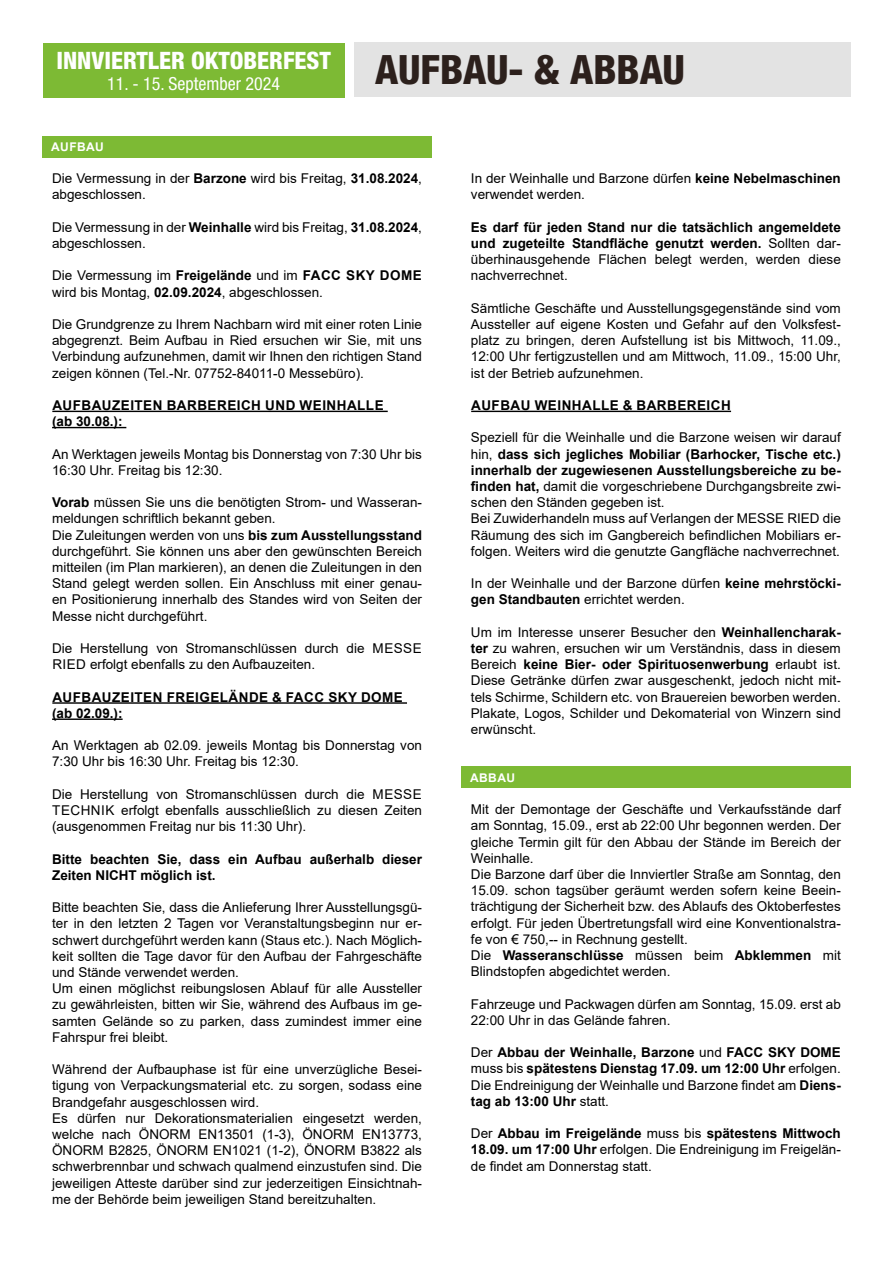
<style>
.page{position:relative;width:893px;height:1263px;background:#fff}
.page>*{position:absolute;margin:0;border:0;box-sizing:border-box;transform-origin:0 0}
.t1{font:800 condensed 40.5px "Helvetica Neue LT Std";color:#2c201c}
.t2{font:800 condensed 24px "Helvetica Neue LT Std";color:#fff}
.t3{font:condensed 18px "Helvetica Neue LT Std";color:#fff}
.t4{font:13.5px/16.2px "Arial";color:#000}
.t5{font:700 13.5px/16.2px "Arial";color:#000;text-align:justify}
.t6{font:700 13.5px/16.2px "Arial";letter-spacing:.035em;color:#000}
.t7{font:700 12px "Arial";letter-spacing:.035em;color:#fff}
.s1{font-weight:700}
.s2{font-weight:400}
</style>
<div class="page">
<hr style="left:52px;top:411px;width:336px;height:1px;background:#000">
<hr style="left:52px;top:427px;width:74px;height:1px;background:#000">
<hr style="left:52px;top:702px;width:355px;height:2px;background:#000">
<hr style="left:52px;top:718px;width:71px;height:2px;background:#000">
<div style="left:461px;top:767px;width:389px;height:21px;background:#7dba34"></div>
<div style="left:43px;top:136px;width:389px;height:21px;background:#7dba34"></div>
<div style="left:354px;top:43px;width:496px;height:54px;background:#e3e3e3"></div>
<div style="left:43px;top:43px;width:301px;height:55px;background:#7dba34"></div>
<hr style="left:471px;top:411px;width:260px;height:1px;background:#000">
<h2 class="t2" style="left:56px;top:46px;width:276px">INNVIERTLER OKTOBERFEST</h2>
<h3 class="t3" style="left:107px;top:73px;width:174px">11. - 15. September 2024</h3>
<p class="t7" style="left:51px;top:138px;width:54px">AUFBAU</p>
<h1 class="t1" style="left:375px;top:45px;width:311px">AUFBAU- &amp; ABBAU</h1>
<p class="t4" style="left:52px;top:170px;width:371px">Die Vermessung in der <span class="s1">Barzone</span> wird bis Freitag, <span class="s1">31.08.2024</span>, abgeschlossen.</p>
<p class="t4" style="left:52px;top:219px;width:371px">Die Vermessung in der <span class="s1">Weinhalle</span> wird bis Freitag, <span class="s1">31.08.2024</span>, abgeschlossen.</p>
<p class="t4" style="left:52px;top:267px;width:371px">Die Vermessung im <span class="s1">Freigelände</span> und im <span class="s1">FACC SKY DOME </span>wird bis Montag, <span class="s1">02.09.2024</span>, abgeschlossen.</p>
<p class="t4" style="left:52px;top:316px;width:371px;text-align:justify">Die Grundgrenze zu Ihrem Nachbarn wird mit einer roten Linie abgegrenzt. Beim Aufbau in Ried ersuchen wir Sie, mit uns Verbindung aufzunehmen, damit wir Ihnen den richtigen Stand zeigen können (Tel.-Nr. 07752-84011-0 Messebüro).</p>
<p class="t6" style="left:52px;top:397px;width:333px">AUFBAUZEITEN BARBEREICH UND WEINHALLE (ab 30.08.):</p>
<p class="t4" style="left:52px;top:446px;width:371px">An Werktagen jeweils Montag bis Donnerstag von 7:30 Uhr bis<br>16:30 Uhr. Freitag bis 12:30.</p>
<p class="t4" style="left:52px;top:494px;width:371px"><span class="s1">Vorab</span> müssen Sie uns die benötigten Strom- und Wasseran&shy;meldungen schriftlich bekannt geben.<br>Die Zuleitungen werden von uns <span class="s1">bis zum Ausstellungsstand </span>durchgeführt. Sie können uns aber den gewünschten Bereich mitteilen (im Plan markieren), an denen die Zuleitungen in den Stand gelegt werden sollen. Ein Anschluss mit einer genau&shy;en Positionierung innerhalb des Standes wird von Seiten der Messe nicht durchgeführt.</p>
<p class="t4" style="left:52px;top:640px;width:371px">Die Herstellung von Stromanschlüssen durch die MESSE<br>RIED erfolgt ebenfalls zu den Aufbauzeiten.</p>
<p class="t6" style="left:52px;top:689px;width:352px">AUFBAUZEITEN FREIGELÄNDE &amp; FACC SKY DOME (ab 02.09.):</p>
<p class="t4" style="left:52px;top:737px;width:371px">An Werktagen ab 02.09. jeweils Montag bis Donnerstag von<br>7:30 Uhr bis 16:30 Uhr. Freitag bis 12:30.</p>
<p class="t4" style="left:52px;top:786px;width:371px;text-align:justify">Die Herstellung von Stromanschlüssen durch die MESSE TECHNIK erfolgt ebenfalls ausschließlich zu diesen Zeiten (ausgenommen Freitag nur bis 11:30 Uhr).</p>
<p class="t5" style="left:52px;top:851px;width:371px">Bitte beachten Sie, dass ein Aufbau außerhalb dieser<br>Zeiten NICHT möglich ist.</p>
<p class="t4" style="left:52px;top:899px;width:371px">Bitte beachten Sie, dass die Anlieferung Ihrer Ausstellungsgü&shy;ter in den letzten 2 Tagen vor Veranstaltungsbeginn nur er&shy;schwert durchgeführt werden kann (Staus etc.). Nach Möglich&shy;keit sollten die Tage davor für den Aufbau der Fahrgeschäfte und Stände verwendet werden.<br>Um einen möglichst reibungslosen Ablauf für alle Aussteller zu gewährleisten, bitten wir Sie, während des Aufbaus im ge&shy;samten Gelände so zu parken, dass zumindest immer eine Fahrspur frei bleibt.</p>
<p class="t4" style="left:52px;top:1061px;width:371px">Während der Aufbauphase ist für eine unverzügliche Besei&shy;tigung von Verpackungsmaterial etc. zu sorgen, sodass eine Brandgefahr ausgeschlossen wird.<br>Es dürfen nur Dekorationsmaterialien eingesetzt werden, welche nach ÖNORM EN13501 (1-3), ÖNORM EN13773, ÖNORM B2825, ÖNORM EN1021 (1-2), ÖNORM B3822 als schwerbrennbar und schwach qualmend einzustufen sind. Die jeweiligen Atteste darüber sind zur jederzeitigen Einsichtnah&shy;me der Behörde beim jeweiligen Stand bereitzuhalten.</p>
<p class="t4" style="left:471px;top:170px;width:371px">In der Weinhalle und Barzone dürfen <span class="s1">keine Nebelmaschinen </span>verwendet werden.</p>
<p class="t5" style="left:471px;top:219px;width:371px">Es darf für jeden Stand nur die tatsächlich angemeldete und zugeteilte Standfläche genutzt werden. <span class="s2">Sollten dar&shy;überhinausgehende Flächen belegt werden, werden diese nachverrechnet.</span></p>
<p class="t4" style="left:471px;top:300px;width:371px;text-align:justify">Sämtliche Geschäfte und Ausstellungsgegenstände sind vom Aussteller auf eigene Kosten und Gefahr auf den Volksfest&shy;platz zu bringen, deren Aufstellung ist bis Mittwoch, 11.09., 12:00 Uhr fertigzustellen und am Mittwoch, 11.09., 15:00 Uhr, ist der Betrieb aufzunehmen.</p>
<p class="t6" style="left:471px;top:397px;width:261px">AUFBAU WEINHALLE &amp; BARBEREICH</p>
<p class="t4" style="left:471px;top:429px;width:371px">Speziell für die Weinhalle und die Barzone weisen wir darauf hin, <span class="s1">dass sich jegliches Mobiliar (Barhocker, Tische etc.) innerhalb der zugewiesenen Ausstellungsbereiche zu be&shy;finden hat,</span> damit die vorgeschriebene Durchgangsbreite zwi&shy;schen den Ständen gegeben ist.<br>Bei Zuwiderhandeln muss auf Verlangen der MESSE RIED die Räumung des sich im Gangbereich befindlichen Mobiliars er&shy;folgen. Weiters wird die genutzte Gangfläche nachverrechnet.</p>
<p class="t4" style="left:471px;top:575px;width:371px">In der Weinhalle und der Barzone dürfen <span class="s1">keine mehrstöcki&shy;gen Standbauten</span> errichtet werden.</p>
<p class="t4" style="left:471px;top:624px;width:371px;text-align:justify">Um im Interesse unserer Besucher den <span class="s1">Weinhallencharak&shy;ter</span> zu wahren, ersuchen wir um Verständnis, dass in diesem Bereich <span class="s1">keine Bier- oder Spirituosenwerbung</span> erlaubt ist.<br>Diese Getränke dürfen zwar ausgeschenkt, jedoch nicht mit&shy;tels Schirme, Schildern etc. von Brauereien beworben werden.<br>Plakate, Logos, Schilder und Dekomaterial von Winzern sind erwünscht.</p>
<p class="t7" style="left:470px;top:769px;width:46px">ABBAU</p>
<p class="t4" style="left:471px;top:801px;width:371px">Mit der Demontage der Geschäfte und Verkaufsstände darf am Sonntag, 15.09., erst ab 22:00 Uhr begonnen werden. Der gleiche Termin gilt für den Abbau der Stände im Bereich der Weinhalle.<br>Die Barzone darf über die Innviertler Straße am Sonntag, den 15.09. schon tagsüber geräumt werden sofern keine Beein&shy;trächtigung der Sicherheit bzw. des Ablaufs des Oktoberfestes erfolgt. Für jeden Übertretungsfall wird eine Konventionalstra&shy;fe von € 750,-- in Rechnung gestellt.<br>Die <span class="s1">Wasseranschlüsse</span> müssen beim <span class="s1">Abklemmen</span> mit Blindstopfen abgedichtet werden.</p>
<p class="t4" style="left:471px;top:996px;width:371px">Fahrzeuge und Packwagen dürfen am Sonntag, 15.09. erst ab<br>22:00 Uhr in das Gelände fahren.</p>
<p class="t5" style="left:471px;top:1044px;width:371px"><span class="s2">Der</span> Abbau der Weinhalle, Barzone <span class="s2">und</span> FACC SKY DOME <span class="s2">muss bis</span> spätestens Dienstag 17.09. um 12:00 Uhr <span class="s2">erfolgen.<br>Die Endreinigung der Weinhalle und Barzone findet am</span> Diens&shy;tag ab 13:00 Uhr <span class="s2">statt.</span></p>
<p class="t4" style="left:471px;top:1125px;width:371px;text-align:justify">Der <span class="s1">Abbau im Freigelände</span> muss bis <span class="s1">spätestens Mittwoch 18.09. um 17:00 Uhr</span> erfolgen. Die Endreinigung im Freigelän&shy;de findet am Donnerstag statt.</p>
</div>
